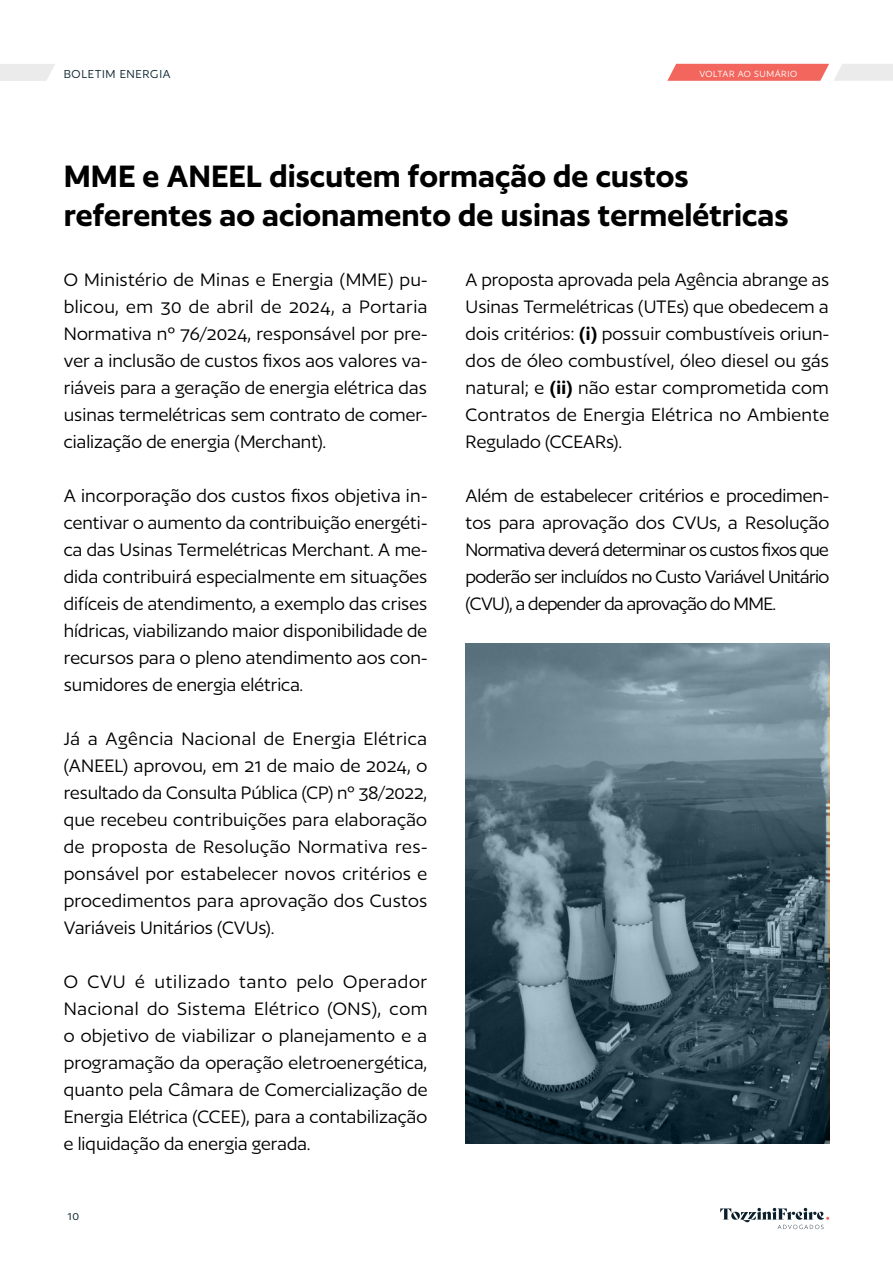
<style>
.page{position:relative;width:893px;height:1263px;background:#fff}
.page>*{position:absolute;margin:0;border:0;box-sizing:border-box;transform-origin:0 0}
.t1{font:600 36px/39px "Author";color:#000}
.t2{font:21px/27px "Author";color:#000;text-align:justify}
.t3{font:13.5px "Author";letter-spacing:.05em;color:#0b2430}
.t4{font:10.5px "Author";letter-spacing:.05em;color:#fff}
.s1{font-weight:600}
</style>
<div class="page">
<svg style="left:720px;top:1208px;width:109px;height:21px"></svg>
<svg style="left:0;top:64px;width:55px;height:17px"></svg>
<svg style="left:667px;top:64px;width:226px;height:17px;background:#f1938e"></svg>
<img style="left:466px;top:643px;width:363px;height:501px">
<p class="t3" style="left:64px;top:67px;width:108px">BOLETIM ENERGIA</p>
<p class="t4" style="left:699px;top:68px;width:99px">VOLTAR AO SUMÁRIO</p>
<h1 class="t1" style="left:64px;top:156px;width:726px">MME e ANEEL discutem formação de custos referentes ao acionamento de usinas termelétricas</h1>
<p class="t2" style="left:64px;top:266px;width:365px">O Ministério de Minas e Energia (MME) pu&shy;blicou, em 30 de abril de 2024, a Portaria Normativa nº 76/2024, responsável por pre&shy;ver a inclusão de custos fixos aos valores va&shy;riáveis para a geração de energia elétrica das usinas termelétricas sem contrato de comer&shy;cialização de energia (Merchant).</p>
<p class="t2" style="left:64px;top:482px;width:365px">A incorporação dos custos fixos objetiva in&shy;centivar o aumento da contribuição energéti&shy;ca das Usinas Termelétricas Merchant. A me&shy;dida contribuirá especialmente em situações difíceis de atendimento, a exemplo das crises hídricas, viabilizando maior disponibilidade de recursos para o pleno atendimento aos con&shy;sumidores de energia elétrica.</p>
<p class="t2" style="left:64px;top:725px;width:365px">Já a Agência Nacional de Energia Elétrica (ANEEL) aprovou, em 21 de maio de 2024, o resultado da Consulta Pública (CP) nº 38/2022, que recebeu contribuições para elaboração de proposta de Resolução Normativa res&shy;ponsável por estabelecer novos critérios e procedimentos para aprovação dos Custos Variáveis Unitários (CVUs).</p>
<p class="t2" style="left:64px;top:968px;width:365px">O CVU é utilizado tanto pelo Operador Nacional do Sistema Elétrico (ONS), com o objetivo de viabilizar o planejamento e a programação da operação eletroenergética, quanto pela Câmara de Comercialização de Energia Elétrica (CCEE), para a contabilização e liquidação da energia gerada.</p>
<p class="t3" style="left:68px;top:1209px;width:13px">10</p>
<p class="t2" style="left:466px;top:266px;width:365px">A proposta aprovada pela Agência abrange as Usinas Termelétricas (UTEs) que obedecem a dois critérios: <span class="s1">(i)</span> possuir combustíveis oriun&shy;dos de óleo combustível, óleo diesel ou gás natural; e <span class="s1">(ii)</span> não estar comprometida com Contratos de Energia Elétrica no Ambiente Regulado (CCEARs).</p>
<p class="t2" style="left:466px;top:482px;width:365px">Além de estabelecer critérios e procedimen&shy;tos para aprovação dos CVUs, a Resolução Normativa deverá determinar os custos fixos que poderão ser incluídos no Custo Variável Unitário (CVU), a depender da aprovação do MME.</p>
</div>
